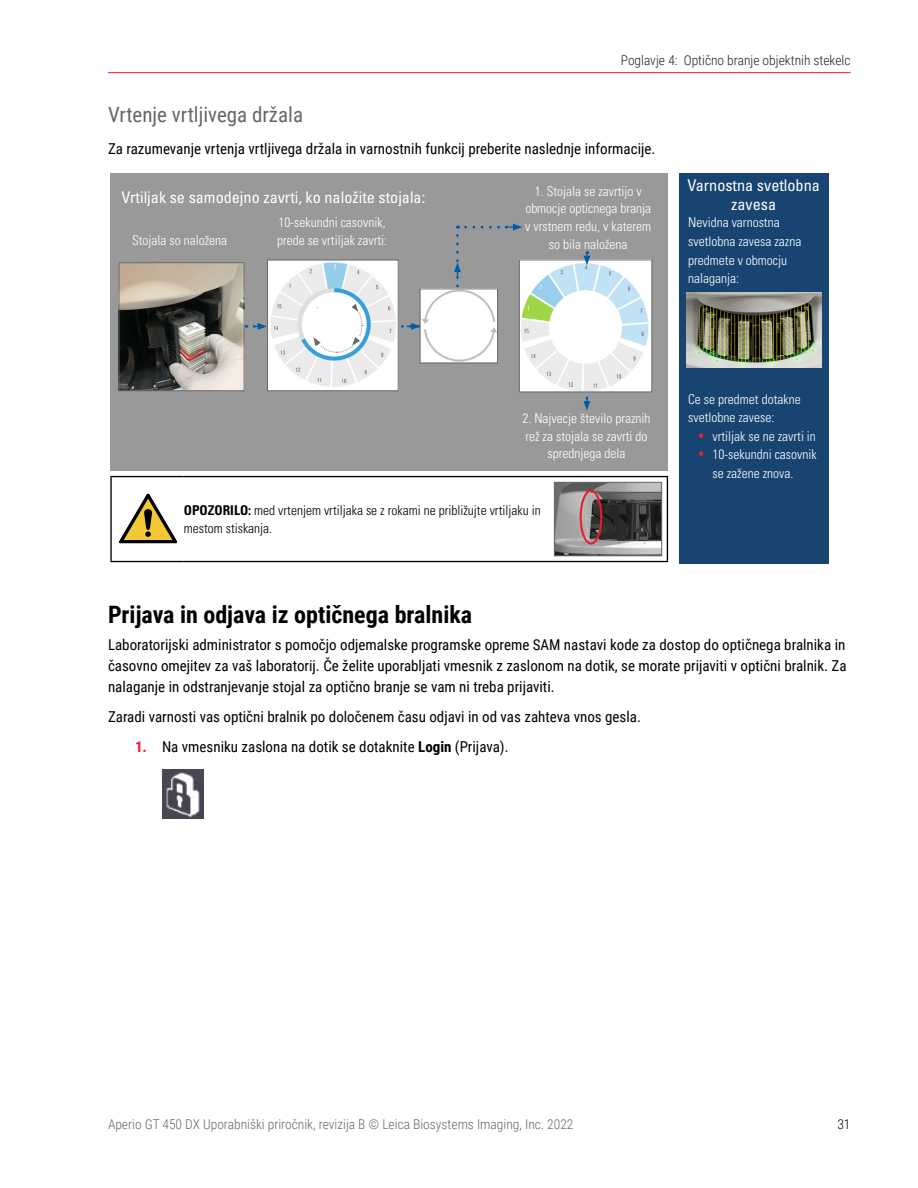
<style>
.page{position:relative;width:918px;height:1188px;background:#fff}
.page>*{position:absolute;margin:0;border:0;box-sizing:border-box;transform-origin:0 0}
.Heading_1{font:700 24px "Roboto Condensed";color:#000}
.Heading_2{font:21px "Roboto Condensed";color:#666}
.t1{font:condensed 16.2px/18.9px "Univers LT Std";color:#fff;text-align:center}
.Body{font:15px/21px "Roboto Condensed";color:#000;text-align:justify}
.t2{font:300 condensed 13.5px/17.5px "Univers LT Std";color:#fff}
.t3{font:300 condensed 13.5px/17.5px "Univers LT Std";color:#000}
.t4{font:300 13.5px "Roboto Condensed";color:#666}
.t5{font:300 13.5px "Roboto Condensed";color:#231f20}
.t6{font:300 13.5px "Roboto Condensed";color:#000}
.s1{font-weight:700}
.s2{color:#ed1b2f}
.s3{font-weight:700;color:#ed1b2f}
</style>
<div class="page">
<hr style="left:108px;top:72px;width:742px;height:1px;background:#ed1b2f">
<div style="left:110px;top:174px;width:558px;height:297px;background:#999"></div>
<hr style="left:110px;top:476px;width:74px;height:1px;background:#000">
<hr style="left:110px;top:477px;width:2px;height:84px;background:#000">
<hr style="left:184px;top:476px;width:372px;height:1px;background:#000">
<hr style="left:556px;top:476px;width:112px;height:1px;background:#000">
<hr style="left:667px;top:477px;width:1px;height:84px;background:#000">
<hr style="left:110px;top:561px;width:74px;height:1px;background:#000">
<hr style="left:184px;top:561px;width:372px;height:1px;background:#000">
<hr style="left:556px;top:561px;width:112px;height:1px;background:#000">
<img style="left:119px;top:493px;width:58px;height:51px">
<img style="left:556px;top:484px;width:104px;height:70px">
<div style="left:554px;top:482px;width:108px;height:74px;border:1px solid #666"></div>
<div style="left:679px;top:174px;width:149px;height:390px;background:#174471"></div>
<img style="left:121px;top:264px;width:121px;height:125px">
<div style="left:119px;top:262px;width:125px;height:129px;border:1px solid #666"></div>
<img style="left:422px;top:353px;width:74px;height:8px">
<img style="left:521px;top:262px;width:129px;height:128px">
<div style="left:519px;top:260px;width:133px;height:132px;border:1px solid #666"></div>
<svg style="left:583px;top:251px;width:7px;height:160px"></svg>
<img style="left:269px;top:353px;width:128px;height:36px">
<div style="left:267px;top:260px;width:132px;height:131px;border:1px solid #666"></div>
<svg style="left:253px;top:224px;width:269px;height:129px"></svg>
<img style="left:686px;top:293px;width:135px;height:75px">
<img style="left:162px;top:769px;width:42px;height:50px">
<p class="t5" style="left:621px;top:51px;width:231px">Poglavje 4: Optično branje objektnih stekelc</p>
<p class="Heading_2" style="left:108px;top:100px;width:197px">Vrtenje vrtljivega držala</p>
<p class="Body" style="left:108px;top:137px;width:549px">Za razumevanje vrtenja vrtljivega držala in varnostnih funkcij preberite naslednje informacije.</p>
<p class="t1" style="left:122px;top:188px;width:305px">Vrtiljak se samodejno zavrti, ko naložite stojala:</p>
<p class="t2" style="left:132px;top:231px;width:97px">Stojala so naložena</p>
<p class="t2" style="left:277px;top:214px;width:112px">10-sekundni casovnik, prede se vrtiljak zavrti:</p>
<p class="t2" style="left:525px;top:182px;width:127px;text-align:center">1. Stojala se zavrtijo v obmocje opticnega branja v vrstnem redu, v katerem so bila naložena</p>
<p class="t1" style="left:687px;top:175px;width:134px">Varnostna svetlobna zavesa</p>
<p class="t2" style="left:688px;top:213px;width:115px;line-height:18.9px">Nevidna varnostna svetlobna zavesa zazna predmete v obmocju nalaganja:</p>
<p class="t2" style="left:522px;top:410px;width:130px;text-align:center">2. Najvecje število praznih rež za stojala se zavrti do sprednjega dela</p>
<p class="t3" style="left:184px;top:502px;width:358px"><span class="s1">OPOZORILO:</span> med vrtenjem vrtiljaka se z rokami ne približujte vrtiljaku in mestom stiskanja.</p>
<p class="t2" style="left:688px;top:391px;width:114px">Ce se predmet dotakne svetlobne zavese:</p>
<p class="t2" style="left:698px;top:427px;width:120px"><span class="s2">•</span> vrtiljak se ne zavrti in</p>
<p class="t2" style="left:713px;top:445px;width:106px;line-height:18.9px;text-indent:-15px"><span class="s2">•</span> 10-sekundni casovnik se zažene znova.</p>
<p class="Heading_1" style="left:108px;top:597px;width:366px">Prijava in odjava iz optičnega bralnika</p>
<p class="Body" style="left:108px;top:634px;width:740px">Laboratorijski administrator s pomočjo odjemalske programske opreme SAM nastavi kode za dostop do optičnega bralnika in časovno omejitev za vaš laboratorij. Če želite uporabljati vmesnik z zaslonom na dotik, se morate prijaviti v optični bralnik. Za nalaganje in odstranjevanje stojal za optično branje se vam ni treba prijaviti.</p>
<p class="Body" style="left:108px;top:706px;width:535px">Zaradi varnosti vas optični bralnik po določenem času odjavi in od vas zahteva vnos gesla.</p>
<p class="Body" style="left:135px;top:736px;width:375px"><span class="s3">1.</span> Na vmesniku zaslona na dotik se dotaknite <span class="s1">Login</span> (Prijava).</p>
<p class="t4" style="left:108px;top:1115px;width:467px">Aperio GT 450 DX Uporabniški priročnik, revizija B © Leica Biosystems Imaging, Inc. 2022</p>
<p class="t6" style="left:837px;top:1115px;width:15px">31</p>
</div>
